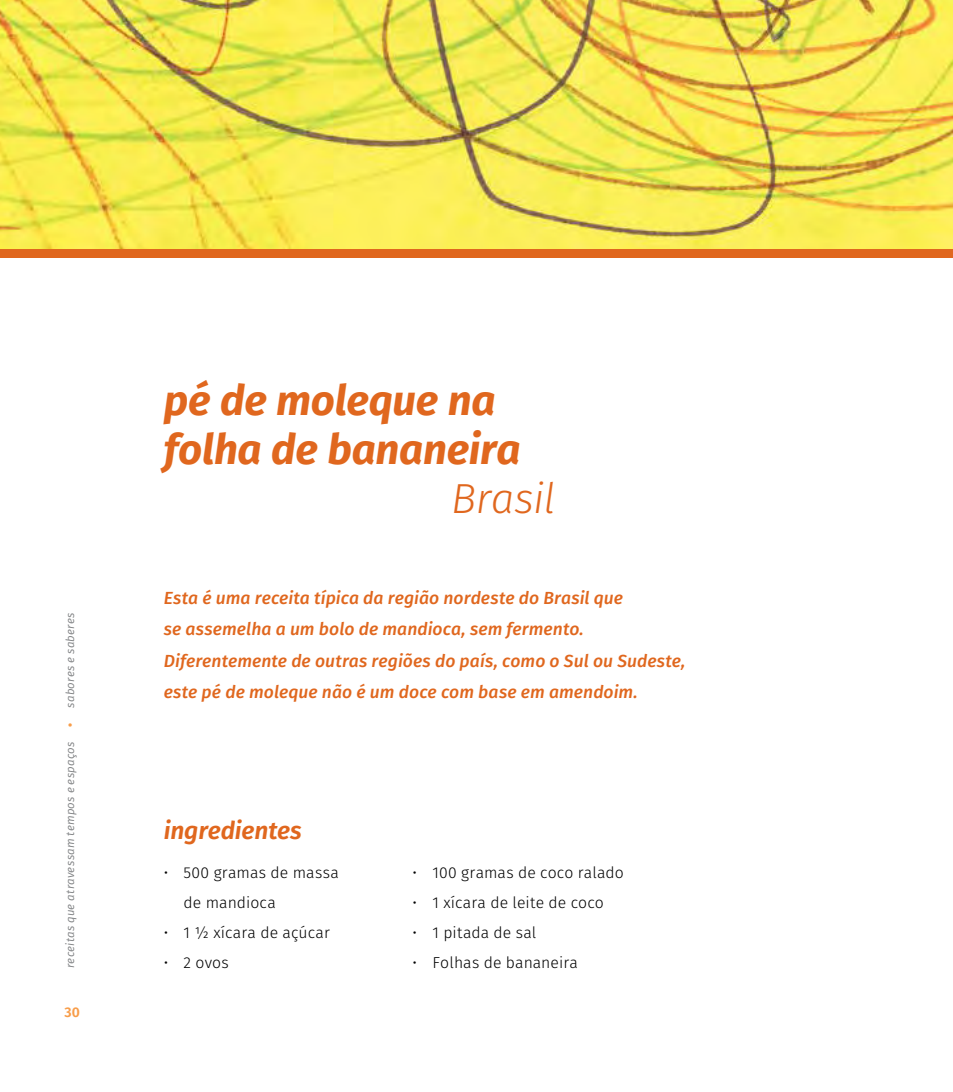
<style>
.page{position:relative;width:953px;height:1092px;background:#fff}
.page>*{position:absolute;margin:0;border:0;box-sizing:border-box;transform-origin:0 0}
.t1{font:italic 700 42px/49px "Fira Sans";letter-spacing:-.005em;color:#e0671e}
.t2{font:italic 300 42px "Fira Sans";letter-spacing:-.015em;color:#e0671e}
.t3{font:italic 600 24.5px "Fira Sans";letter-spacing:-.005em;color:#e0671e}
.t4{font:italic 500 17.5px/31.5px "Fira Sans";letter-spacing:.005em;color:#e0671e}
.t5{font:300 15.75px/29.8px "Fira Sans";letter-spacing:.005em;color:#000}
.t6{font:600 14px "Fira Sans";color:#f89d49}
.t7{font:italic 11.38px "Fira Sans";letter-spacing:.025em;color:#808284}
.s1{font-weight:800;font-style:normal;color:#f89d49}
</style>
<div class="page">
<img style="left:0;top:0;width:952px;height:249px">
<div style="left:0;top:249px;width:952px;height:8px;background:#e0671e"></div>
<p class="t7" style="left:62px;top:726px;width:116px;rotate:-90deg"><span class="s1">•</span> sabores e saberes</p>
<p class="t7" style="left:62px;top:968px;width:228px;rotate:-90deg">receitas que atravessam tempos e espaços</p>
<p class="t6" style="left:64px;top:1000px;width:17px">30</p>
<h1 class="t1" style="left:164px;top:372px;width:358px">pé de moleque na folha de bananeira</h1>
<h1 class="t2" style="left:451px;top:468px;width:106px">Brasil</h1>
<p class="t4" style="left:164px;top:581px;width:523px">Esta é uma receita típica da região nordeste do Brasil que<br>se assemelha a um bolo de mandioca, sem fermento.<br>Diferentemente de outras regiões do país, como o Sul ou Sudeste, este pé de moleque não é um doce com base em amendoim.</p>
<h2 class="t3" style="left:164px;top:809px;width:139px">ingredientes</h2>
<p class="t5" style="left:184px;top:857px;width:157px;text-indent:-20px">• 500 gramas de massa de mandioca</p>
<p class="t5" style="left:164px;top:917px;width:168px">• 1 ½ xícara de açúcar</p>
<p class="t5" style="left:164px;top:946px;width:66px">• 2 ovos</p>
<p class="t5" style="left:412px;top:857px;width:213px">• 100 gramas de coco ralado</p>
<p class="t5" style="left:412px;top:887px;width:193px">• 1 xícara de leite de coco</p>
<p class="t5" style="left:412px;top:917px;width:125px">• 1 pitada de sal</p>
<p class="t5" style="left:412px;top:946px;width:167px">• Folhas de bananeira</p>
</div>
